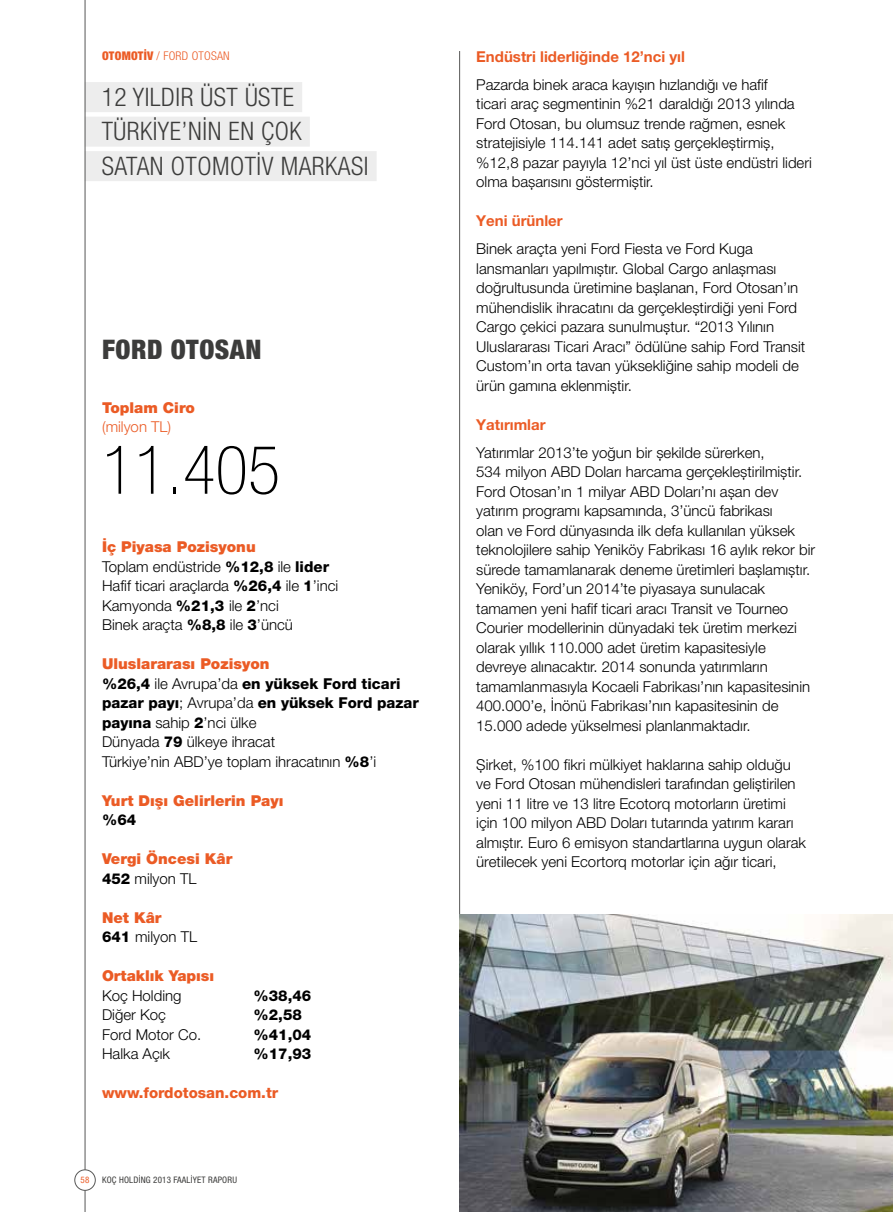
<style>
.page{position:relative;width:893px;height:1212px;background:#fff}
.page>*{position:absolute;margin:0;border:0;box-sizing:border-box;transform-origin:0 0}
.t1{font:100 condensed 67.5px "Helvetica Neue LT Pro";color:#000}
.t2{font:900 condensed 27px "Helvetica Neue LT Pro";letter-spacing:.02em;color:#3c3c3b}
.t3{font:300 condensed 25.5px/34.5px "Helvetica Neue LT Pro";letter-spacing:.02em;color:#3c3c3b}
.t4{font:300 15px/19.5px "Helvetica Neue LT Pro";color:#000}
.t5{font:900 15px/19.5px "Helvetica Neue LT Pro";color:#eb5b25}
.t6{font:700 15px "Helvetica Neue LT Pro";color:#eb5b25}
.t7{font:800 15px "Helvetica Neue LT Pro";color:#000}
.t8{font:800 15px "Helvetica Neue LT Pro";color:#eb5b25}
.t9{font:300 15px "Helvetica Neue LT Pro";color:#eb5b25}
.t10{font:300 condensed 12px "Helvetica Neue LT Pro";letter-spacing:.02em;color:#eb5b25}
.t11{font:condensed 9px "Helvetica Neue LT Pro";letter-spacing:.02em;color:#3c3c3b}
.t12{font:condensed 9px "Helvetica Neue LT Pro";color:#eb5b25}
.s1{font-weight:900}
.s2{font-weight:900;color:#eb5b25}
.s3{font-weight:800}
.s4{font-weight:800;color:#000}
.s5{font-weight:300;color:#000}
</style>
<div class="page">
<div style="left:85px;top:82px;width:217px;height:30px;background:#ededed"></div>
<div style="left:85px;top:117px;width:225px;height:30px;background:#ededed"></div>
<div style="left:85px;top:151px;width:292px;height:30px;background:#ededed"></div>
<hr style="left:459px;top:51px;width:1px;height:1161px;background:#575756">
<img style="left:459px;top:914px;width:434px;height:298px">
<hr style="left:85px;top:0;width:1px;height:1212px;background:#575756">
<div style="left:75px;top:1170px;width:20px;height:20px;background:#fff;border-radius:50%"></div>
<div style="left:74px;top:1169px;width:22px;height:22px;border:1px solid #575756;border-radius:50%"></div>
<p class="t10" style="left:102px;top:48px;width:129px"><span class="s1">OTOMOTİV</span> / FORD OTOSAN</p>
<p class="t6" style="left:476px;top:47px;width:210px">Endüstri liderliğinde 12’nci yıl</p>
<p class="t4" style="left:476px;top:74px;width:337px">Pazarda binek araca kayışın hızlandığı ve hafif<br>ticari araç segmentinin %21 daraldığı 2013 yılında Ford Otosan, bu olumsuz trende rağmen, esnek stratejisiyle 114.141 adet satış gerçekleştirmiş, %12,8 pazar payıyla 12’nci yıl üst üste endüstri lideri olma başarısını göstermiştir.</p>
<p class="t6" style="left:476px;top:212px;width:88px">Yeni ürünler</p>
<p class="t4" style="left:476px;top:239px;width:331px">Binek araçta yeni Ford Fiesta ve Ford Kuga lansmanları yapılmıştır. Global Cargo anlaşması doğrultusunda üretimine başlanan, Ford Otosan’ın mühendislik ihracatını da gerçekleştirdiği yeni Ford Cargo çekici pazara sunulmuştur. “2013 Yılının Uluslararası Ticari Aracı” ödülüne sahip Ford Transit Custom’ın orta tavan yüksekliğine sahip modeli de ürün gamına eklenmiştir.</p>
<p class="t6" style="left:476px;top:415px;width:71px">Yatırımlar</p>
<p class="t4" style="left:476px;top:442px;width:340px">Yatırımlar 2013’te yoğun bir şekilde sürerken,<br>534 milyon ABD Doları harcama gerçekleştirilmiştir.<br>Ford Otosan’ın 1 milyar ABD Doları’nı aşan dev yatırım programı kapsamında, 3’üncü fabrikası<br>olan ve Ford dünyasında ilk defa kullanılan yüksek teknolojilere sahip Yeniköy Fabrikası 16 aylık rekor bir sürede tamamlanarak deneme üretimleri başlamıştır.<br>Yeniköy, Ford’un 2014’te piyasaya sunulacak tamamen yeni hafif ticari aracı Transit ve Tourneo Courier modellerinin dünyadaki tek üretim merkezi olarak yıllık 110.000 adet üretim kapasitesiyle devreye alınacaktır. 2014 sonunda yatırımların tamamlanmasıyla Kocaeli Fabrikası’nın kapasitesinin 400.000’e, İnönü Fabrikası’nın kapasitesinin de 15.000 adede yükselmesi planlanmaktadır.</p>
<p class="t4" style="left:476px;top:754px;width:331px">Şirket, %100 fikri mülkiyet haklarına sahip olduğu ve Ford Otosan mühendisleri tarafından geliştirilen yeni 11 litre ve 13 litre Ecotorq motorların üretimi için 100 milyon ABD Doları tutarında yatırım kararı almıştır. Euro 6 emisyon standartlarına uygun olarak üretilecek yeni Ecortorq motorlar için ağır ticari,</p>
<h3 class="t3" style="left:102px;top:79px;width:268px">12 YILDIR ÜST ÜSTE<br>TÜRKIYE’NIN EN ÇOK<br>SATAN OTOMOTIV MARKASI</h3>
<h2 class="t2" style="left:102px;top:333px;width:161px">FORD OTOSAN</h2>
<p class="t5" style="left:102px;top:398px;width:94px">Toplam Ciro</p>
<p class="t9" style="left:102px;top:418px;width:71px">(milyon TL)</p>
<h1 class="t1" style="left:102px;top:433px;width:180px">11.405</h1>
<p class="t4" style="left:102px;top:537px;width:238px"><span class="s2">İç Piyasa Pozisyonu<br></span>Toplam endüstride <span class="s3">%12,8</span> ile <span class="s3">lider<br></span>Hafif ticari araçlarda <span class="s3">%26,4</span> ile <span class="s3">1</span>’inci<br>Kamyonda <span class="s3">%21,3</span> ile <span class="s3">2</span>’nci<br>Binek araçta <span class="s3">%8,8</span> ile <span class="s3">3</span>’üncü</p>
<p class="t4" style="left:102px;top:654px;width:318px"><span class="s2">Uluslararası Pozisyon<br></span><span class="s3">%26,4</span> ile Avrupa’da <span class="s3">en yüksek Ford ticari pazar payı</span>; Avrupa’da <span class="s3">en yüksek Ford pazar payına</span> sahip <span class="s3">2</span>’nci ülke<br>Dünyada <span class="s3">79</span> ülkeye ihracat<br>Türkiye’nin ABD’ye toplam ihracatının <span class="s3">%8</span>’i</p>
<p class="t5" style="left:102px;top:791px;width:183px">Yurt Dışı Gelirlerin Payı</p>
<p class="t7" style="left:102px;top:811px;width:36px">%64</p>
<p class="t5" style="left:102px;top:849px;width:132px">Vergi Öncesi Kâr<br><span class="s4">452</span> <span class="s5">milyon TL</span></p>
<p class="t4" style="left:102px;top:907px;width:97px"><span class="s2">Net Kâr<br></span><span class="s3">641</span> milyon TL</p>
<p class="t5" style="left:102px;top:966px;width:114px">Ortaklık Yapısı</p>
<p class="t4" style="left:102px;top:985px;width:81px">Koç Holding</p>
<p class="t7" style="left:254px;top:986px;width:59px">%38,46</p>
<p class="t4" style="left:102px;top:1005px;width:65px">Diğer Koç</p>
<p class="t7" style="left:254px;top:1006px;width:50px">%2,58</p>
<p class="t4" style="left:102px;top:1024px;width:101px">Ford Motor Co.</p>
<p class="t7" style="left:254px;top:1025px;width:59px">%41,04</p>
<p class="t4" style="left:102px;top:1044px;width:70px">Halka Açık</p>
<p class="t7" style="left:254px;top:1045px;width:59px">%17,93</p>
<p class="t8" style="left:102px;top:1084px;width:178px">www.fordotosan.com.tr</p>
<p class="t12" style="left:81px;top:1175px;width:10px">58</p>
<p class="t11" style="left:102px;top:1175px;width:137px">KOÇ HOLDİNG 2013 FAALİYET RAPORU</p>
</div>
